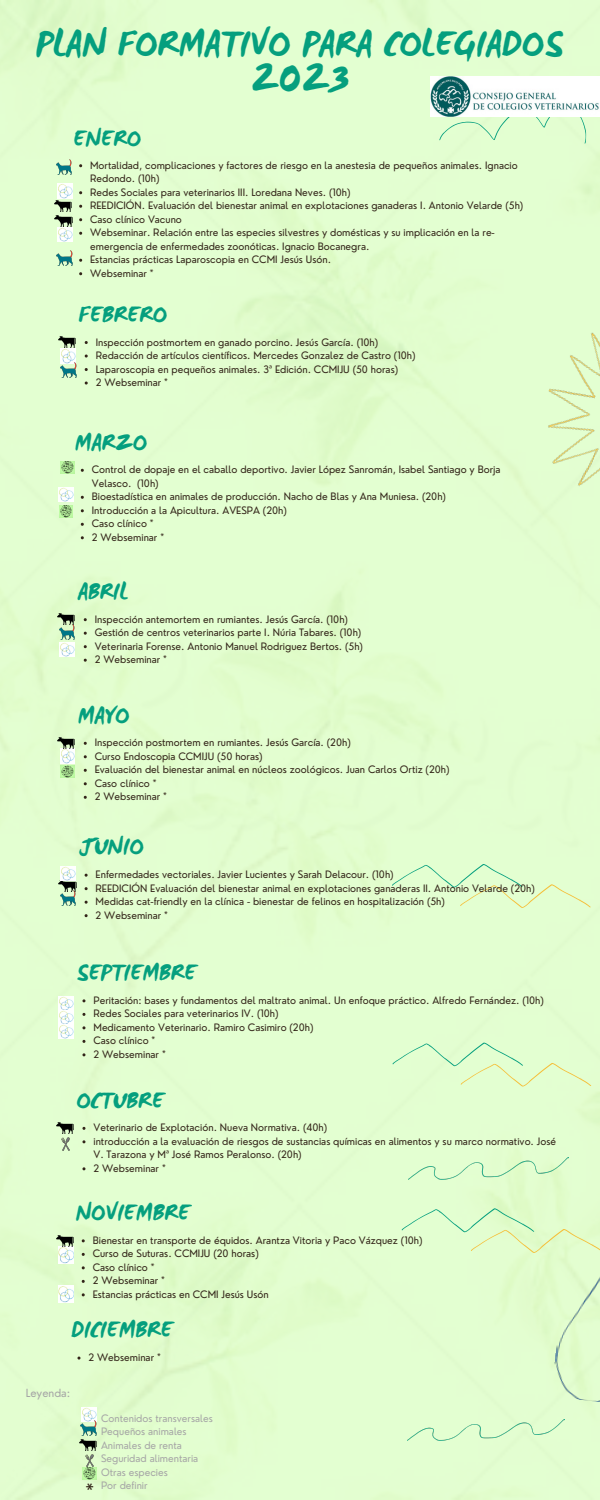
<style>
.page{position:relative;width:600px;height:1500px;background:#e3fed1}
.page>*{position:absolute;margin:0;border:0;box-sizing:border-box;transform-origin:0 0}
.t1{font:700 39.5px/35.2px "WC Mano Negra Bta";color:#059f7e;text-align:center}
.t2{font:700 25.3px "WC Mano Negra Bta";color:#059f7e}
.t3{font:23px "Nourd";color:#332519}
.t4{font:11px "Nourd";color:#a6a6a6}
.t5{font:10px/13.5px "Nourd";color:#332519}
.t6{font:10px/13.5px "Nourd";color:#a6a6a6}
</style>
<div class="page">
<div style="left:517px;top:308px;width:83px;height:228px;background:#e3ffd1"></div>
<svg style="left:439px;top:116px;width:149px;height:32px;background:#ddfbcf"></svg>
<img style="left:407px;top:1420px;width:158px;height:21px">
<div style="left:392px;top:864px;width:199px;height:44px;background:#e3ffd1"></div>
<img style="left:551px;top:1253px;width:49px;height:152px">
<img style="left:408px;top:1158px;width:160px;height:21px">
<svg style="left:402px;top:1208px;width:198px;height:45px;background:#defbca"></svg>
<img style="left:430px;top:77px;width:170px;height:39px">
<img style="left:80px;top:1407px;width:16px;height:29px">
<img style="left:79px;top:1439px;width:17px;height:11px">
<div style="left:392px;top:1043px;width:199px;height:44px;background:#e3ffd1"></div>
<img style="left:58px;top:1286px;width:15px;height:16px">
<img style="left:58px;top:1247px;width:15px;height:16px">
<img style="left:56px;top:1235px;width:17px;height:12px">
<svg style="left:61px;top:1138px;width:9px;height:13px"></svg>
<img style="left:56px;top:1123px;width:17px;height:11px">
<img style="left:58px;top:996px;width:15px;height:42px">
<img style="left:60px;top:892px;width:16px;height:13px">
<img style="left:60px;top:749px;width:15px;height:14px">
<svg style="left:83px;top:1454px;width:13px;height:26px"></svg>
<svg style="left:61px;top:766px;width:13px;height:12px"></svg>
<img style="left:59px;top:867px;width:17px;height:25px">
<img style="left:58px;top:737px;width:17px;height:12px">
<img style="left:57px;top:614px;width:17px;height:11px">
<img style="left:59px;top:624px;width:16px;height:15px">
<img style="left:60px;top:642px;width:15px;height:15px">
<svg style="left:61px;top:461px;width:13px;height:12px"></svg>
<img style="left:58px;top:487px;width:15px;height:15px">
<img style="left:59px;top:506px;width:14px;height:12px">
<img style="left:58px;top:336px;width:18px;height:11px">
<img style="left:60px;top:349px;width:15px;height:14px">
<img style="left:61px;top:363px;width:16px;height:15px">
<img style="left:56px;top:159px;width:16px;height:15px">
<img style="left:57px;top:184px;width:15px;height:14px">
<img style="left:57px;top:227px;width:15px;height:14px">
<img style="left:56px;top:250px;width:16px;height:15px">
<img style="left:54px;top:201px;width:18px;height:11px">
<img style="left:55px;top:216px;width:17px;height:11px">
<h1 class="t1" style="left:36px;top:28px;width:528px">PLAN FORMATIVO PARA COLEGIADOS<br>2023</h1>
<h2 class="t2" style="left:73px;top:122px;width:69px">ENERO</h2>
<p class="t5" style="left:90px;top:158px;width:435px">Mortalidad, complicaciones y factores de riesgo en la anestesia de pequeños animales. Ignacio Redondo. (10h)<br>Redes Sociales para veterinarios III. Loredana Neves. (10h)<br>REEDICIÓN. Evaluación del bienestar animal en explotaciones ganaderas I. Antonio Velarde (5h)<br>Caso clínico Vacuno<br>Webseminar. Relación entre las especies silvestres y domésticas y su implicación en la re&shy;emergencia de enfermedades zoonóticas. Ignacio Bocanegra.<br>Estancias prácticas Laparoscopia en CCMI Jesús Usón.<br>Webseminar *</p>
<h2 class="t2" style="left:79px;top:299px;width:90px">FEBRERO</h2>
<p class="t5" style="left:96px;top:335px;width:321px">Inspección postmortem en ganado porcino. Jesús García. (10h)<br>Redacción de artículos científicos. Mercedes Gonzalez de Castro (10h)<br>Laparoscopia en pequeños animales. 3ª Edición. CCMIJU (50 horas)<br>2 Webseminar *</p>
<h2 class="t2" style="left:75px;top:426px;width:74px">MARZO</h2>
<p class="t5" style="left:92px;top:463px;width:410px">Control de dopaje en el caballo deportivo. Javier López Sanromán, Isabel Santiago y Borja Velasco. (10h)<br>Bioestadística en animales de producción. Nacho de Blas y Ana Muniesa. (20h)<br>Introducción a la Apicultura. AVESPA (20h)<br>Caso clínico *<br>2 Webseminar *</p>
<h2 class="t2" style="left:78px;top:576px;width:52px">ABRIL</h2>
<p class="t5" style="left:95px;top:612px;width:270px">Inspección antemortem en rumiantes. Jesús García. (10h)<br>Gestión de centros veterinarios parte I. Núria Tabares. (10h)<br>Veterinaria Forense. Antonio Manuel Rodriguez Bertos. (5h)<br>2 Webseminar *</p>
<h2 class="t2" style="left:78px;top:699px;width:53px">MAYO</h2>
<p class="t5" style="left:95px;top:736px;width:356px">Inspección postmortem en rumiantes. Jesús García. (20h)<br>Curso Endoscopia CCMIJU (50 horas)<br>Evaluación del bienestar animal en núcleos zoológicos. Juan Carlos Ortiz (20h)<br>Caso clínico *<br>2 Webseminar *</p>
<h2 class="t2" style="left:79px;top:831px;width:67px">JUNIO</h2>
<p class="t5" style="left:96px;top:868px;width:441px">Enfermedades vectoriales. Javier Lucientes y Sarah Delacour. (10h)<br>REEDICIÓN Evaluación del bienestar animal en explotaciones ganaderas II. Antonio Velarde (20h)<br>Medidas cat-friendly en la clínica - bienestar de felinos en hospitalización (5h)<br>2 Webseminar *</p>
<h2 class="t2" style="left:76px;top:957px;width:122px">SEPTIEMBRE</h2>
<p class="t5" style="left:93px;top:993px;width:452px">Peritación: bases y fundamentos del maltrato animal. Un enfoque práctico. Alfredo Fernández. (10h)<br>Redes Sociales para veterinarios IV. (10h)<br>Medicamento Veterinario. Ramiro Casimiro (20h)<br>Caso clínico *<br>2 Webseminar *</p>
<h2 class="t2" style="left:76px;top:1084px;width:89px">OCTUBRE</h2>
<p class="t5" style="left:93px;top:1121px;width:464px">Veterinario de Explotación. Nueva Normativa. (40h)<br>introducción a la evaluación de riesgos de sustancias químicas en alimentos y su marco normativo. José V. Tarazona y Mª José Ramos Peralonso. (20h)<br>2 Webseminar *</p>
<h2 class="t2" style="left:76px;top:1197px;width:116px">NOVIEMBRE</h2>
<p class="t5" style="left:93px;top:1233px;width:331px">Bienestar en transporte de équidos. Arantza Vitoria y Paco Vázquez (10h)<br>Curso de Suturas. CCMIJU (20 horas)<br>Caso clínico *<br>2 Webseminar *<br>Estancias prácticas en CCMI Jesús Usón</p>
<h2 class="t2" style="left:71px;top:1314px;width:103px">DICIEMBRE</h2>
<p class="t5" style="left:88px;top:1351px;width:74px">2 Webseminar *</p>
<p class="t4" style="left:26px;top:1386px;width:46px">Leyenda:</p>
<p class="t6" style="left:101px;top:1411px;width:113px">Contenidos transversales<br>Pequeños animales<br>Animales de renta<br>Seguridad alimentaria<br>Otras especies<br>Por definir</p>
<h3 class="t3" style="left:86px;top:1478px;width:10px">*</h3>
</div>
